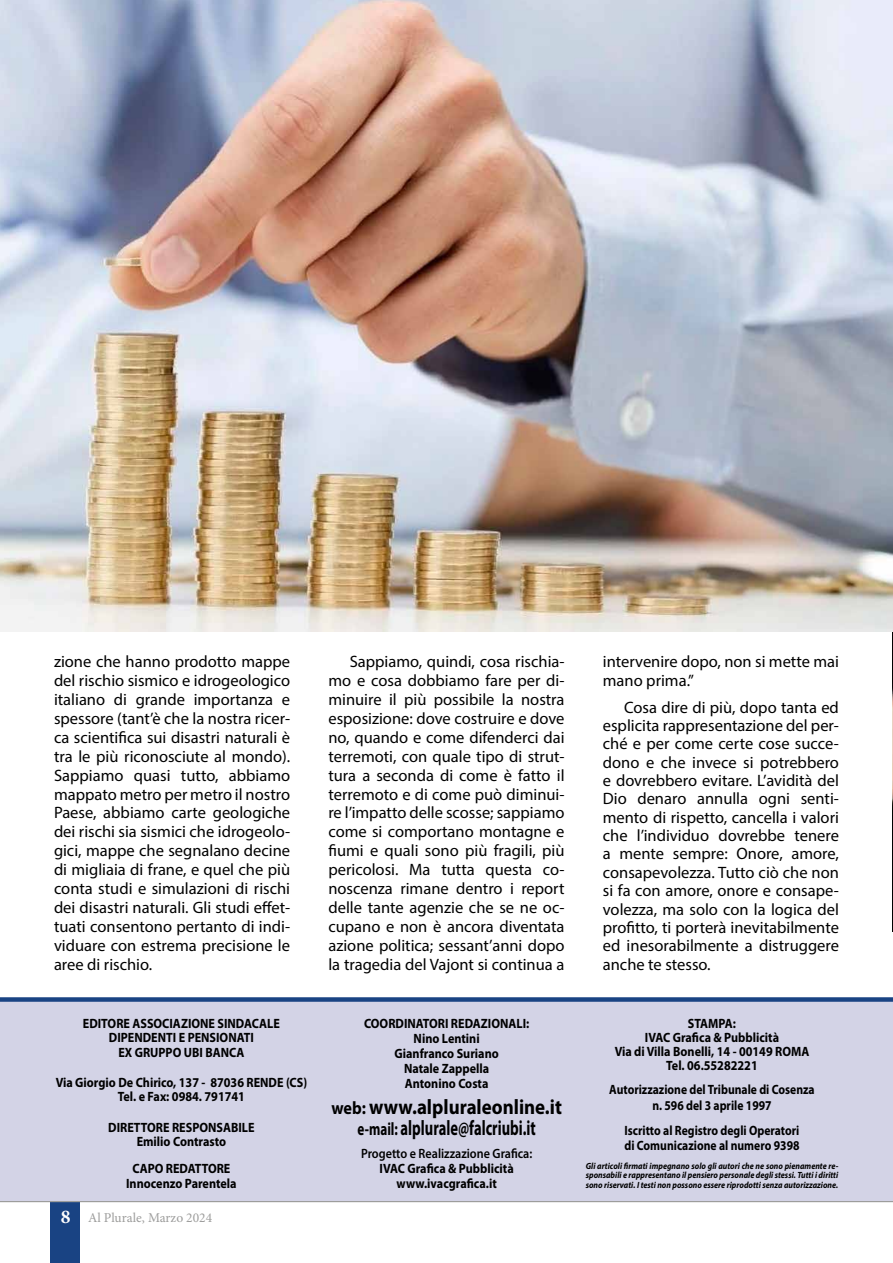
<style>
.page{position:relative;width:893px;height:1263px;background:#fff}
.page>*{position:absolute;margin:0;border:0;box-sizing:border-box;transform-origin:0 0}
.t1{font:700 21px/21.1px "Myriad Pro";color:#000;text-align:center;scale:.9 1}
.t2{font:700 19.5px "Minion Pro";color:#fff}
.t3{font:16.5px/18.9px "Myriad Pro";color:#000;text-align:justify}
.t4{font:700 13.5px/14.4px "Myriad Pro";color:#000;text-align:center;scale:.9 1}
.t5{font:700 13.5px/15.5px "Myriad Pro";color:#000;text-align:center;scale:.86 1}
.t6{font:600 13.5px "Myriad Pro";color:#000;scale:.9 1}
.t7{font:13.5px "Minion Pro";color:#9d9d9c}
.t8{font:italic 700 9px/9.4px "Myriad Pro";color:#000;text-align:justify;scale:.9 1}
.s1{font-size:18px}
</style>
<div class="page">
<img style="left:892px;top:280px;width:1px;height:651px">
<div style="left:51px;top:1201px;width:29px;height:62px;background:#194383"></div>
<hr style="left:0;top:1201px;width:893px;height:1px;background:#9d9d9c">
<svg style="left:892px;top:192px;width:1px;height:29px"></svg>
<div style="left:0;top:999px;width:892px;height:202px;background:#d3d3e6"></div>
<div style="left:0;top:997px;width:893px;height:5px;background:#194383"></div>
<img style="left:0;top:0;width:892px;height:631px">
<p class="t3" style="left:54px;top:652px;width:238px">zione che hanno prodotto mappe del rischio sismico e idrogeologico italiano di grande importanza e spessore (tant’è che la nostra ricer&shy;ca scientifica sui disastri naturali è tra le più riconosciute al mondo).<br>Sappiamo quasi tutto, abbiamo mappato metro per metro il nostro Paese, abbiamo carte geologiche dei rischi sia sismici che idrogeolo&shy;gici, mappe che segnalano decine di migliaia di frane, e quel che più conta studi e simulazioni di rischi dei disastri naturali. Gli studi effet&shy;tuati consentono pertanto di indi&shy;viduare con estrema precisione le aree di rischio.</p>
<p class="t3" style="left:328px;top:652px;width:238px;text-indent:21px">Sappiamo, quindi, cosa rischia&shy;mo e cosa dobbiamo fare per di&shy;minuire il più possibile la nostra esposizione: dove costruire e dove no, quando e come difenderci dai terremoti, con quale tipo di strut&shy;tura a seconda di come è fatto il terremoto e di come può diminui&shy;re l’impatto delle scosse; sappiamo come si comportano montagne e fiumi e quali sono più fragili, più pericolosi. Ma tutta questa co&shy;noscenza rimane dentro i report delle tante agenzie che se ne oc&shy;cupano e non è ancora diventata azione politica; sessant’anni dopo la tragedia del Vajont si continua a</p>
<p class="t3" style="left:603px;top:652px;width:238px;line-height:18.3px">intervenire dopo, non si mette mai mano prima.”</p>
<p class="t3" style="left:603px;top:697px;width:238px;line-height:18.3px;text-indent:21px">Cosa dire di più, dopo tanta ed esplicita rappresentazione del per&shy;ché e per come certe cose succe&shy;dono e che invece si potrebbero e dovrebbero evitare. L’avidità del Dio denaro annulla ogni senti&shy;mento di rispetto, cancella i valori che l’individuo dovrebbe tenere a mente sempre: Onore, amore, consapevolezza. Tutto ciò che non si fa con amore, onore e consape&shy;volezza, ma solo con la logica del profitto, ti porterà inevitabilmente ed inesorabilmente a distruggere anche te stesso.</p>
<p class="t4" style="left:83px;top:1015px;width:220px">EDITORE ASSOCIAZIONE SINDACALE<br>DIPENDENTI E PENSIONATI<br>EX GRUPPO UBI BANCA</p>
<p class="t4" style="left:56px;top:1075px;width:281px">Via Giorgio De Chirico, 137 - 87036 RENDE (CS)<br>Tel. e Fax: 0984. 791741</p>
<p class="t4" style="left:108px;top:1119px;width:164px">DIRETTORE RESPONSABILE<br>Emilio Contrasto</p>
<p class="t4" style="left:126px;top:1161px;width:124px">CAPO REDATTORE<br>Innocenzo Parentela</p>
<p class="t2" style="left:61px;top:1203px;width:11px">8</p>
<p class="t7" style="left:88px;top:1208px;width:126px">Al Plurale, Marzo 2024</p>
<p class="t4" style="left:364px;top:1015px;width:185px;line-height:15.1px">COORDINATORI REDAZIONALI:<br>Nino Lentini<br>Gianfranco Suriano<br>Natale Zappella<br>Antonino Costa</p>
<p class="t1" style="left:331px;top:1095px;width:258px"><span class="s1">web:</span> www.alpluraleonline.it <span class="s1">e-mail:</span> alplurale@falcriubi.it</p>
<p class="t6" style="left:361px;top:1144px;width:192px">Progetto e Realizzazione Grafica:</p>
<p class="t4" style="left:380px;top:1160px;width:151px;line-height:15.1px">IVAC Grafica &amp; Pubblicità www.ivacgrafica.it</p>
<p class="t4" style="left:615px;top:1016px;width:218px;line-height:14px">STAMPA:<br>IVAC Grafica &amp; Pubblicità<br>Via di Villa Bonelli, 14 - 00149 ROMA<br>Tel. 06.55282221</p>
<p class="t5" style="left:609px;top:1082px;width:240px">Autorizzazione del Tribunale di Cosenza n. 596 del 3 aprile 1997</p>
<p class="t5" style="left:624px;top:1122px;width:205px;text-align:left">Iscritto al Registro degli Operatori di Comunicazione al numero 9398</p>
<p class="t8" style="left:586px;top:1161px;width:282px">Gli articoli firmati impegnano solo gli autori che ne sono pienamente re&shy;sponsabili e rappresentano il pensiero personale degli stessi. Tutti i diritti sono riservati. I testi non possono essere riprodotti senza autorizzazione.</p>
</div>
